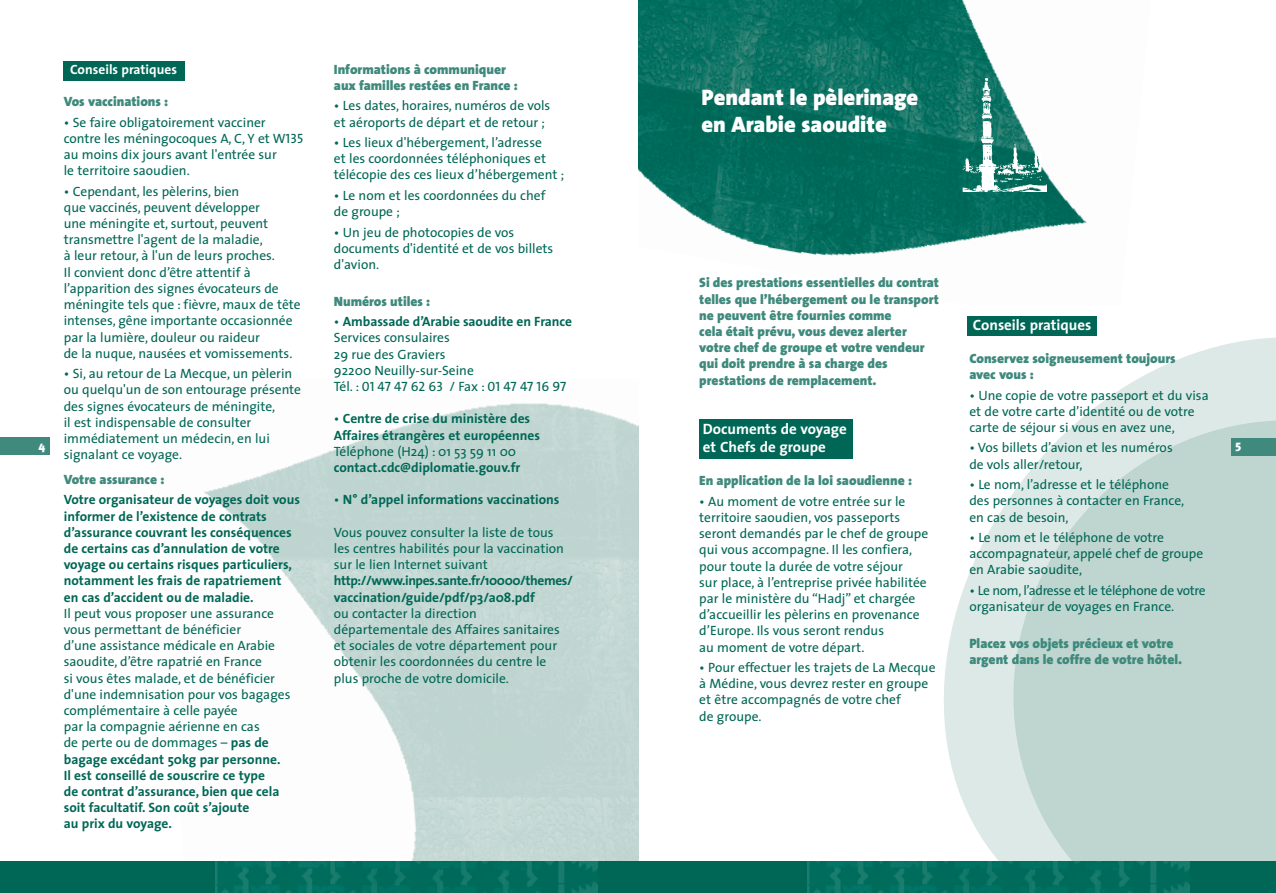
<style>
.page{position:relative;width:1276px;height:893px;background:#fff}
.page>*{position:absolute;margin:0;border:0;box-sizing:border-box;transform-origin:0 0}
.t1{font:900 22.5px/27px "The Sans";color:#fff}
.t2{font:700 15px/18px "The Sans";color:#fff}
.t3{font:13.5px/16.2px "The Sans";color:#006756}
.t4{font:900 13.5px/16.2px "The Sans";color:#3f8a7d}
.t5{font:700 13.5px/16.2px "The Sans";color:#006756}
.t6{font:700 13.5px/16.2px "The Sans";letter-spacing:-.02em;color:#006756}
.t7{font:13.5px/16.2px "The Sans";letter-spacing:-.025em;color:#006756}
.t8{font:13.5px "The Sans Caps";color:#006756}
.t9{font:700 13.5px "The Sans";color:#fff}
.t10{font:900 12px "Meta Plus";color:#fff}
.s1{font-family:"The Sans Caps"}
.s2{font-weight:700}
.s3{font-family:"The Sans"}
.s4{font-weight:400}
</style>
<div class="page">
<svg style="left:944px;top:316px;width:332px;height:519px"></svg>
<svg style="left:980px;top:385px;width:296px;height:476px;fill:#bed5d0"></svg>
<img style="left:638px;top:0;width:449px;height:256px">
<img style="left:204px;top:403px;width:434px;height:458px">
<div style="left:0;top:438px;width:49px;height:17px;background:#3f8a7d"></div>
<div style="left:64px;top:62px;width:121px;height:19px;background:#006756"></div>
<div style="left:0;top:861px;width:638px;height:32px;background:#006756"></div>
<img style="left:215px;top:861px;width:383px;height:32px">
<div style="left:1231px;top:438px;width:45px;height:17px;background:#3f8a7d"></div>
<div style="left:638px;top:861px;width:638px;height:32px;background:#006756"></div>
<img style="left:807px;top:861px;width:383px;height:32px">
<div style="left:699px;top:420px;width:153px;height:39px;background:#006756"></div>
<img style="left:981px;top:78px;width:10px;height:32px">
<p class="t10" style="left:38px;top:439px;width:8px">4</p>
<p class="t9" style="left:70px;top:64px;width:108px">Conseils pratiques</p>
<p class="t4" style="left:64px;top:95px;width:106px">Vos vaccinations :</p>
<p class="t3" style="left:64px;top:115px;width:241px">• Se faire obligatoirement vacciner contre les méningocoques A, C, Y et W<span class="s1">135 </span>au moins dix jours avant l'entrée sur<br>le territoire saoudien.</p>
<p class="t3" style="left:64px;top:184px;width:238px">• Cependant, les pèlerins, bien<br>que vaccinés, peuvent développer<br>une méningite et, surtout, peuvent transmettre l'agent de la maladie,<br>à leur retour, à l'un de leurs proches.<br>Il convient donc d’être attentif à l’apparition des signes évocateurs de méningite tels que : fièvre, maux de tête intenses, gêne importante occasionnée par la lumière, douleur ou raideur<br>de la nuque, nausées et vomissements.</p>
<p class="t3" style="left:64px;top:367px;width:239px">• Si, au retour de La Mecque, un pèlerin ou quelqu'un de son entourage présente des signes évocateurs de méningite,<br>il est indispensable de consulter immédiatement un médecin, en lui signalant ce voyage.</p>
<p class="t4" style="left:64px;top:472px;width:102px">Votre assurance :</p>
<p class="t5" style="left:64px;top:493px;width:238px">Votre organisateur de voyages doit vous informer de l’existence de contrats d’assurance couvrant les conséquences de certains cas d’annulation de votre voyage ou certains risques particuliers, notamment les frais de rapatriement<br>en cas d’accident ou de maladie.</p>
<p class="t3" style="left:64px;top:606px;width:228px">Il peut vous proposer une assurance vous permettant de bénéficier<br>d’une assistance médicale en Arabie saoudite, d’être rapatrié en France<br>si vous êtes malade, et de bénéficier d'une indemnisation pour vos bagages complémentaire à celle payée<br>par la compagnie aérienne en cas<br>de perte ou de dommages – <span class="s2">pas de bagage excédant 50kg par personne.<br>Il est conseillé de souscrire ce type<br>de contrat d’assurance, bien que cela soit facultatif. Son coût s’ajoute<br>au prix du voyage.</span></p>
<p class="t4" style="left:334px;top:62px;width:185px">Informations à communiquer aux familles restées en France :</p>
<p class="t3" style="left:334px;top:99px;width:218px">• Les dates, horaires, numéros de vols et aéroports de départ et de retour ;</p>
<p class="t3" style="left:334px;top:136px;width:232px">• Les lieux d'hébergement, l’adresse<br>et les coordonnées téléphoniques et télécopie des ces lieux d’hébergement ;</p>
<p class="t3" style="left:334px;top:189px;width:213px">• Le nom et les coordonnées du chef de groupe ;</p>
<p class="t3" style="left:334px;top:225px;width:221px">• Un jeu de photocopies de vos documents d'identité et de vos billets d'avion.</p>
<p class="t4" style="left:334px;top:294px;width:98px">Numéros utiles :</p>
<p class="t3" style="left:334px;top:315px;width:240px">• <span class="s2">Ambassade d’Arabie saoudite en France<br></span>Services consulaires<br>29 rue des Graviers<br>92200 Neuilly-sur-Seine</p>
<p class="t8" style="left:334px;top:382px;width:234px"><span class="s3">Tél. :</span> 01 47 47 62 63 <span class="s3">/ Fax :</span> 01 47 47 16 97</p>
<p class="t5" style="left:334px;top:412px;width:208px"><span class="s4">•</span> Centre de crise du ministère des<br>Affaires étrangères et européennes</p>
<p class="t3" style="left:334px;top:444px;width:184px">Téléphone (H24) : 01 53 59 11 00</p>
<p class="t5" style="left:334px;top:460px;width:188px">contact.cdc@diplomatie.gouv.fr</p>
<p class="t5" style="left:334px;top:493px;width:227px"><span class="s4">•</span> N° d’appel informations vaccinations</p>
<p class="t3" style="left:334px;top:525px;width:232px">Vous pouvez consulter la liste de tous les centres habilités pour la vaccination sur le lien Internet suivant</p>
<p class="t6" style="left:334px;top:574px;width:240px">http://www.inpes.sante.fr/10000/themes/ vaccination/guide/pdf/p3/a08.pdf</p>
<p class="t3" style="left:334px;top:606px;width:227px">ou contacter la direction départementale des Affaires sanitaires et sociales de votre département pour obtenir les coordonnées du centre le plus proche de votre domicile.</p>
<h1 class="t1" style="left:701px;top:86px;width:218px">Pendant le pèlerinage en Arabie saoudite</h1>
<p class="t4" style="left:699px;top:276px;width:241px">Si des prestations essentielles du contrat telles que l’hébergement ou le transport ne peuvent être fournies comme<br>cela était prévu, vous devez alerter votre chef de groupe et votre vendeur qui doit prendre à sa charge des prestations de remplacement.</p>
<p class="t2" style="left:703px;top:422px;width:146px">Documents de voyage et Chefs de groupe</p>
<p class="t4" style="left:699px;top:474px;width:214px">En application de la loi saoudienne :</p>
<p class="t3" style="left:699px;top:494px;width:230px">• Au moment de votre entrée sur le territoire saoudien, vos passeports seront demandés par le chef de groupe qui vous accompagne. Il les confiera, pour toute la durée de votre séjour<br>sur place, à l’entreprise privée habilitée par le ministère du “Hadj” et chargée d’accueillir les pèlerins en provenance d’Europe. Ils vous seront rendus<br>au moment de votre départ.</p>
<p class="t3" style="left:699px;top:661px;width:238px">• Pour effectuer les trajets de La Mecque à Médine, vous devrez rester en groupe et être accompagnés de votre chef<br>de groupe.</p>
<p class="t2" style="left:973px;top:317px;width:120px">Conseils pratiques</p>
<p class="t4" style="left:969px;top:351px;width:208px">Conservez soigneusement toujours avec vous :</p>
<p class="t3" style="left:969px;top:388px;width:241px">• Une copie de votre passeport et du visa et de votre carte d’identité ou de votre carte de séjour si vous en avez une,</p>
<p class="t3" style="left:969px;top:441px;width:205px">• Vos billets d’avion et les numéros de vols aller/retour,</p>
<p class="t3" style="left:969px;top:478px;width:216px">• Le nom, l’adresse et le téléphone des personnes à contacter en France, en cas de besoin,</p>
<p class="t3" style="left:969px;top:531px;width:235px">• Le nom et le téléphone de votre accompagnateur, appelé chef de groupe en Arabie saoudite,</p>
<p class="t7" style="left:969px;top:583px;width:238px">• Le nom, l’adresse et le téléphone de votre organisateur de voyages en France.</p>
<p class="t4" style="left:969px;top:636px;width:214px">Placez vos objets précieux et votre argent dans le coffre de votre hôtel.</p>
<p class="t10" style="left:1235px;top:437px;width:7px">5</p>
</div>
